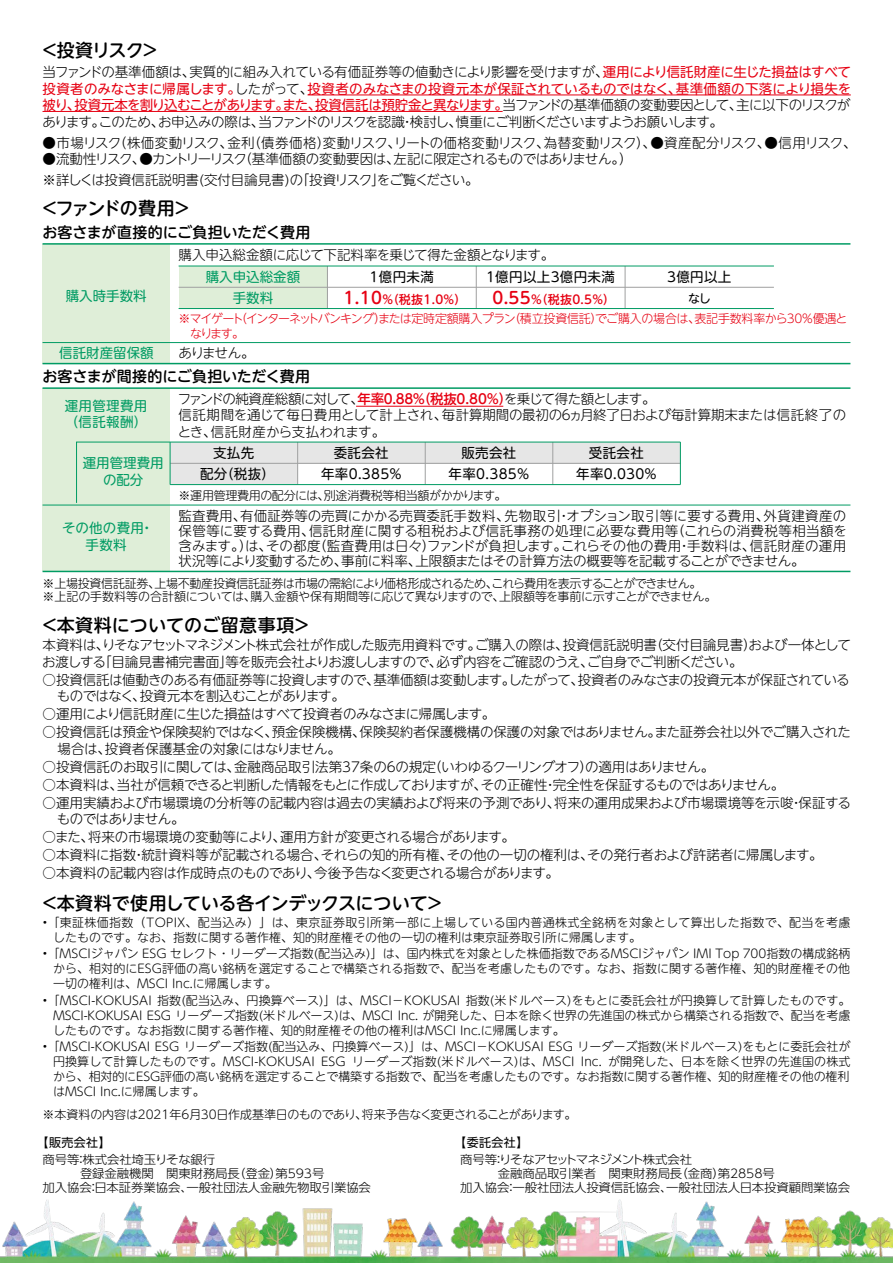
<style>
.page{position:relative;width:893px;height:1263px;background:#fff}
.page>*{position:absolute;margin:0;border:0;box-sizing:border-box;transform-origin:0 0}
.t1{font:500 18px "UD Shin M Go Pro";color:#000}
.t2{font:500 18px "UD Shin M Go Pro";letter-spacing:.02em;color:#000}
.t3{font:500 18px "UD Shin M Go Pro";letter-spacing:-.085em;color:#000}
.t4{font:500 15px "UD Shin M Go Pro";letter-spacing:-.01em;color:#000}
.t5{font:300 13.5px/16.5px "UD Shin M Go Pro";letter-spacing:-.03em;color:#000}
.t6{font:300 13.5px/16.5px "UD Shin M Go Pro";letter-spacing:-.01em;color:#000}
.t7{font:300 13.5px "UD Shin M Go Pro";letter-spacing:-.06em;color:#000}
.t8{font:13.5px/21.3px "UD Shin M Go Pro";letter-spacing:.025em;color:#000;text-align:center}
.t9{font:13.5px/16.5px "UD Shin M Go Pro";color:#009b63;text-align:center}
.t10{font:13.5px/16.5px "UD Shin M Go Pro";letter-spacing:.025em;color:#009b63}
.t11{font:300 12px/15px "UD Shin M Go Pro";color:#000;text-align:justify}
.t12{font:300 12px "UD Shin Go Pro";letter-spacing:-.01em;color:#000;scale:1.04 1}
.t13{font:300 12px/13.5px "UD Shin M Go Pro";letter-spacing:-.03em;color:#000}
.t14{font:300 12px/15px "UD Shin M Go Pro";letter-spacing:.025em;color:#000}
.t15{font:300 12px "UD Shin M Go Pro";letter-spacing:-.025em;color:#000}
.t16{font:300 12px/15px "UD Shin M Go Pro";letter-spacing:-.045em;color:#e60012}
.t17{font:500 12px "UD Shin M Go Pro";letter-spacing:.025em;color:#e60012}
.t18{font:300 12px "UD Shin Go Pro";letter-spacing:-.065em;color:#000;scale:1.04 1}
.t19{font:12px "UD Shin Go Pro";letter-spacing:.03em;color:#000}
.t20{font:12px "UD Shin M Go Pro";color:#000}
.s1{font-weight:400;color:#e60012}
.s2{font-size:16.5px}
.s3{font-weight:500;color:#e60012}
</style>
<div class="page">
<hr style="left:308px;top:95px;width:543px;height:1px;background:#e60012">
<hr style="left:43px;top:111px;width:460px;height:1px;background:#e60012">
<div style="left:43px;top:244px;width:127px;height:119px;background:#dfeed8"></div>
<div style="left:179px;top:266px;width:148px;height:43px;background:#dfeed8"></div>
<hr style="left:43px;top:342px;width:807px;height:1px;background:#009b63">
<hr style="left:43px;top:363px;width:807px;height:1px;background:#009b63">
<hr style="left:43px;top:243px;width:807px;height:2px;background:#009b63">
<div style="left:43px;top:388px;width:127px;height:183px;background:#dfeed8"></div>
<hr style="left:43px;top:387px;width:807px;height:2px;background:#009b63">
<hr style="left:43px;top:505px;width:807px;height:1px;background:#009b63">
<hr style="left:43px;top:571px;width:807px;height:1px;background:#009b63">
<svg style="left:76px;top:441px;width:605px;height:62px"></svg>
<hr style="left:170px;top:484px;width:510px;height:1px;background:#009b63">
<hr style="left:179px;top:287px;width:595px;height:1px;background:#9fa0a0">
<hr style="left:327px;top:266px;width:1px;height:43px;background:#9fa0a0">
<hr style="left:476px;top:266px;width:1px;height:43px;background:#9fa0a0">
<hr style="left:625px;top:266px;width:1px;height:43px;background:#9fa0a0">
<hr style="left:179px;top:308px;width:595px;height:1px;background:#009b63">
<hr style="left:179px;top:266px;width:595px;height:1px;background:#009b63">
<hr style="left:356px;top:406px;width:147px;height:1px;background:#e60012">
<img style="left:0;top:1199px;width:893px;height:64px">
<h1 class="t1" style="left:40px;top:36px;width:120px">＜投資リスク＞</h1>
<p class="t5" style="left:42px;top:63px;width:810px;text-align:justify">当ファンドの基準価額は、実質的に組み入れている有価証券等の値動きにより影響を受けますが、<span class="s1">運用により信託財産に生じた損益はすべて投資者のみなさまに帰属します。</span>したがって、<span class="s1">投資者のみなさまの投資元本が保証されているものではなく、基準価額の下落により損失を被り、投資元本を割り込むことがあります。また、投資信託は預貯金と異なります。</span>当ファンドの基準価額の変動要因として、主に以下のリスクがあります。このため、お申込みの際は、当ファンドのリスクを認識・検討し、慎重にご判断くださいますようお願いします。</p>
<p class="t7" style="left:43px;top:132px;width:815px">●市場リスク（株価変動リスク、金利（債券価格）変動リスク、リートの価格変動リスク、為替変動リスク）、●資産配分リスク、●信用リスク、</p>
<p class="t5" style="left:43px;top:148px;width:591px;line-height:21px">●流動性リスク、●カントリーリスク（基準価額の変動要因は、左記に限定されるものではありません。）※詳しくは投資信託説明書(交付目論見書)の「投資リスク」をご覧ください。</p>
<h1 class="t3" style="left:40px;top:194px;width:152px">＜ファンドの費用＞</h1>
<p class="t4" style="left:43px;top:220px;width:269px">お客さまが直接的にご負担いただく費用</p>
<p class="t9" style="left:66px;top:287px;width:82px">購入時手数料</p>
<p class="t9" style="left:59px;top:344px;width:96px">信託財産留保額</p>
<p class="t5" style="left:179px;top:245px;width:377px">購入申込総金額に応じて下記料率を乗じて得た金額となります。</p>
<p class="t9" style="left:206px;top:266px;width:96px;line-height:21.3px">購入申込総金額手数料</p>
<p class="t8" style="left:370px;top:266px;width:66px">1億円未満</p>
<p class="t17" style="left:344px;top:289px;width:124px"><span class="s2">1.10</span>％（税抜1.0％）</p>
<p class="t8" style="left:486px;top:266px;width:130px">1億円以上3億円未満</p>
<p class="t17" style="left:492px;top:290px;width:124px"><span class="s2">0.55</span>％（税抜0.5％）</p>
<p class="t8" style="left:667px;top:266px;width:66px">3億円以上</p>
<p class="t20" style="left:688px;top:289px;width:24px">なし</p>
<p class="t16" style="left:190px;top:310px;width:659px;text-indent:-12px">※マイゲート（インターネットバンキング）または定時定額購入プラン（積立投資信託）でご購入の場合は、表記手数料率から30％優遇となります。</p>
<p class="t5" style="left:178px;top:344px;width:78px">ありません。</p>
<p class="t4" style="left:43px;top:364px;width:269px">お客さまが間接的にご負担いただく費用</p>
<p class="t10" style="left:65px;top:397px;width:84px">運用管理費用（信託報酬）</p>
<p class="t9" style="left:83px;top:454px;width:82px">運用管理費用の配分</p>
<p class="t9" style="left:62px;top:519px;width:93px">その他の費用・手数料</p>
<p class="t5" style="left:178px;top:390px;width:670px">ファンドの純資産総額に対して、<span class="s3">年率0.88％（税抜0.80％）</span>を乗じて得た額とします。<br>信託期間を通じて毎日費用として計上され、毎計算期間の最初の６ヵ月終了日および毎計算期末または信託終了のとき、信託財産から支払われます。</p>
<p class="t8" style="left:200px;top:442px;width:76px">支払先<br>配分（税抜）</p>
<p class="t8" style="left:321px;top:442px;width:83px">委託会社<br>年率0.385％</p>
<p class="t8" style="left:449px;top:442px;width:83px">販売会社<br>年率0.385％</p>
<p class="t8" style="left:576px;top:442px;width:83px">受託会社<br>年率0.030％</p>
<p class="t15" style="left:179px;top:485px;width:329px">※運用管理費用の配分には、別途消費税等相当額がかかります。</p>
<p class="t5" style="left:179px;top:507px;width:670px;line-height:15px;text-align:justify">監査費用、有価証券等の売買にかかる売買委託手数料、先物取引・オプション取引等に要する費用、外貨建資産の保管等に要する費用、信託財産に関する租税および信託事務の処理に必要な費用等（これらの消費税等相当額を含みます。）は、その都度（監査費用は日々）ファンドが負担します。これらその他の費用・手数料は、信託財産の運用状況等により変動するため、事前に料率、上限額またはその計算方法の概要等を記載することができません。</p>
<p class="t13" style="left:43px;top:576px;width:675px">※上場投資信託証券、上場不動産投資信託証券は市場の需給により価格形成されるため、これら費用を表示することができません。※上記の手数料等の合計額については、購入金額や保有期間等に応じて異なりますので、上限額等を事前に示すことができません。</p>
<h1 class="t2" style="left:40px;top:610px;width:272px">＜本資料についてのご留意事項＞</h1>
<p class="t5" style="left:42px;top:636px;width:810px">本資料は、りそなアセットマネジメント株式会社が作成した販売用資料です。ご購入の際は、投資信託説明書（交付目論見書）および一体としてお渡しする「目論見書補完書面」等を販売会社よりお渡ししますので、必ず内容をご確認のうえ、ご自身でご判断ください。</p>
<p class="t5" style="left:57px;top:671px;width:794px;text-indent:-14px">○投資信託は値動きのある有価証券等に投資しますので、基準価額は変動します。したがって、投資者のみなさまの投資元本が保証されているものではなく、投資元本を割込むことがあります。</p>
<p class="t5" style="left:43px;top:705px;width:454px">○運用により信託財産に生じた損益はすべて投資者のみなさまに帰属します。</p>
<p class="t6" style="left:58px;top:723px;width:795px;text-indent:-15px">○投資信託は預金や保険契約ではなく、預金保険機構、保険契約者保護機構の保護の対象ではありません。また証券会社以外でご購入された場合は、投資者保護基金の対象にはなりません。</p>
<p class="t6" style="left:43px;top:758px;width:673px">○投資信託のお取引に関しては、金融商品取引法第37条の6の規定（いわゆるクーリングオフ）の適用はありません。</p>
<p class="t5" style="left:43px;top:776px;width:743px">○本資料は、当社が信頼できると判断した情報をもとに作成しておりますが、その正確性・完全性を保証するものではありません。</p>
<p class="t6" style="left:57px;top:794px;width:796px;text-indent:-14px">○運用実績および市場環境の分析等の記載内容は過去の実績および将来の予測であり、将来の運用成果および市場環境等を示唆・保証するものではありません。</p>
<p class="t6" style="left:43px;top:828px;width:474px">○また、将来の市場環境の変動等により、運用方針が変更される場合があります。</p>
<p class="t6" style="left:43px;top:846px;width:782px">○本資料に指数・統計資料等が記載される場合、それらの知的所有権、その他の一切の権利は、その発行者および許諾者に帰属します。</p>
<p class="t6" style="left:43px;top:864px;width:518px">○本資料の記載内容は作成時点のものであり、今後予告なく変更される場合があります。</p>
<h1 class="t1" style="left:40px;top:888px;width:405px">＜本資料で使用している各インデックスについて＞</h1>
<p class="t14" style="left:53px;top:914px;width:799px;text-indent:-10px">•「東証株価指数（TOPIX、配当込み）」は、東京証券取引所第一部に上場している国内普通株式全銘柄を対象として算出した指数で、配当を考慮したものです。なお、指数に関する著作権、知的財産権その他の一切の権利は東京証券取引所に帰属します。</p>
<p class="t11" style="left:53px;top:946px;width:799px;text-indent:-10px">•「MSCIジャパン ESG セレクト・リーダーズ指数(配当込み)」は、国内株式を対象とした株価指数であるMSCIジャパン IMI Top 700指数の構成銘柄から、相対的にESG評価の高い銘柄を選定することで構築される指数で、配当を考慮したものです。なお、指数に関する著作権、知的財産権その他一切の権利は、MSCI Inc.に帰属します。</p>
<p class="t11" style="left:53px;top:992px;width:799px;text-indent:-10px">•「MSCI-KOKUSAI 指数(配当込み、円換算ベース)」は、MSCI－KOKUSAI 指数(米ドルベース)をもとに委託会社が円換算して計算したものです。MSCI-KOKUSAI ESG リーダーズ指数(米ドルベース)は、MSCI Inc. が開発した、日本を除く世界の先進国の株式から構築される指数で、配当を考慮したものです。なお指数に関する著作権、知的財産権その他の権利はMSCI Inc.に帰属します。</p>
<p class="t11" style="left:53px;top:1039px;width:799px;text-indent:-10px">•「MSCI-KOKUSAI ESG リーダーズ指数(配当込み、円換算ベース)」は、MSCI－KOKUSAI ESG リーダーズ指数(米ドルベース)をもとに委託会社が円換算して計算したものです。MSCI-KOKUSAI ESG リーダーズ指数(米ドルベース)は、MSCI Inc. が開発した、日本を除く世界の先進国の株式から、相対的にESG評価の高い銘柄を選定することで構築する指数で、配当を考慮したものです。なお指数に関する著作権、知的財産権その他の権利はMSCI Inc.に帰属します。</p>
<p class="t15" style="left:43px;top:1105px;width:535px">※本資料の内容は2021年6月30日作成基準日のものであり、将来予告なく変更されることがあります。</p>
<p class="t19" style="left:37px;top:1133px;width:76px">【販売会社】</p>
<p class="t12" style="left:43px;top:1150px;width:168px">商号等：株式会社埼玉りそな銀行</p>
<p class="t12" style="left:80px;top:1164px;width:236px">登録金融機関　関東財務局長（登金）第593号</p>
<p class="t12" style="left:43px;top:1178px;width:317px">加入協会：日本証券業協会、一般社団法人金融先物取引業協会</p>
<p class="t19" style="left:454px;top:1133px;width:76px">【委託会社】</p>
<p class="t18" style="left:460px;top:1150px;width:224px">商号等：りそなアセットマネジメント株式会社</p>
<p class="t12" style="left:498px;top:1164px;width:268px">金融商品取引業者　関東財務局長（金商）第2858号</p>
<p class="t12" style="left:460px;top:1178px;width:377px">加入協会：一般社団法人投資信託協会、一般社団法人日本投資顧問業協会</p>
</div>
